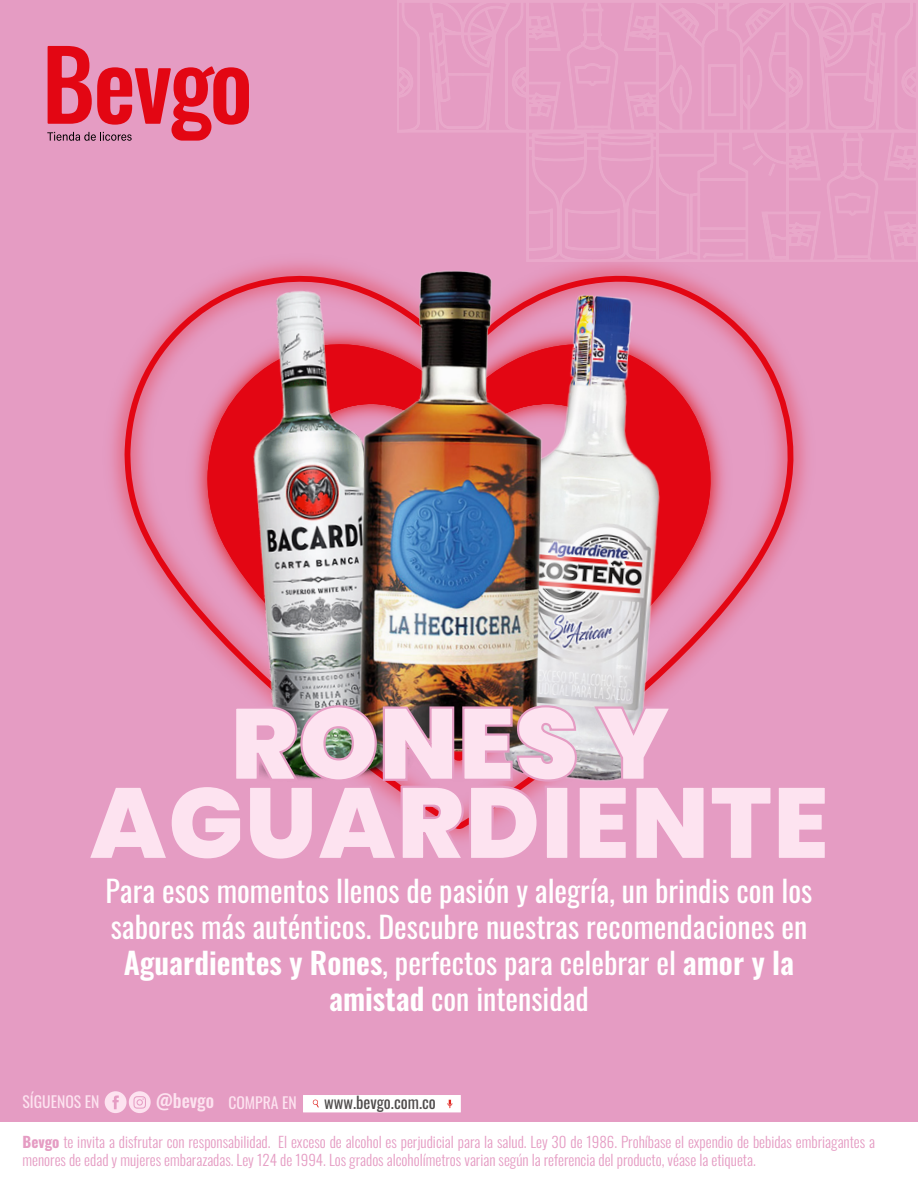
<style>
.page{position:relative;width:918px;height:1188px;background:#e59cc3}
.page>*{position:absolute;margin:0;border:0;box-sizing:border-box;transform-origin:0 0}
.t1{font:900 102px/79.2px "Poppins";color:#fde3f0;text-align:center}
.t2{font:30px/36px "Oswald";color:#fff;text-align:center}
.t3{font:16.5px "Oswald";color:#4f4c4c}
.t4{font:15.75px "Oswald";color:#fde3f0}
.t5{font:300 15px/18px "Oswald";color:#e59cc3}
.s1{font-weight:600}
.s2{font-weight:500;font-size:18.3px}
.s3{font-weight:700}
</style>
<div class="page">
<svg style="left:105px;top:1091px;width:46px;height:22px"></svg>
<div style="left:303px;top:1095px;width:158px;height:17px;background:#fff"></div>
<svg style="left:312px;top:1099px;width:7px;height:9px"></svg>
<svg style="left:447px;top:1100px;width:5px;height:8px"></svg>
<div style="left:0;top:1122px;width:918px;height:66px;background:#fff"></div>
<img style="left:112px;top:261px;width:708px;height:255px">
<svg style="left:122px;top:272px;width:675px;height:370px"></svg>
<svg style="left:205px;top:342px;width:509px;height:335px"></svg>
<img style="left:552px;top:285px;width:127px;height:419px">
<svg style="left:47px;top:46px;width:202px;height:95px"></svg>
<svg style="left:397px;top:0;width:521px;height:261px"></svg>
<img style="left:218px;top:277px;width:130px;height:427px">
<img style="left:348px;top:259px;width:204px;height:445px">
<img style="left:254px;top:704px;width:396px;height:136px">
<h1 class="t1" style="left:89px;top:705px;width:742px">RONES Y<br>AGUARDIENTE</h1>
<h2 class="t2" style="left:106px;top:870px;width:708px">Para esos momentos llenos de pasión y alegría, un brindis con los sabores más auténticos. Descubre nuestras recomendaciones en <span class="s1">Aguardientes y Rones</span>, perfectos para celebrar el <span class="s1">amor y la amistad</span> con intensidad</h2>
<p class="t4" style="left:23px;top:1088px;width:79px">SÍGUENOS EN</p>
<p class="t4" style="left:156px;top:1089px;width:142px"><span class="s2">@bevgo</span> COMPRA EN</p>
<p class="t3" style="left:324px;top:1087px;width:113px">www.bevgo.com.co</p>
<p class="t5" style="left:23px;top:1131px;width:854px"><span class="s3">Bevgo</span> te invita a disfrutar con responsabilidad. El exceso de alcohol es perjudicial para la salud. Ley 30 de 1986. Prohíbase el expendio de bebidas embriagantes a menores de edad y mujeres embarazadas. Ley 124 de 1994. Los grados alcoholímetros varian según la referencia del producto, véase la etiqueta.</p>
</div>
